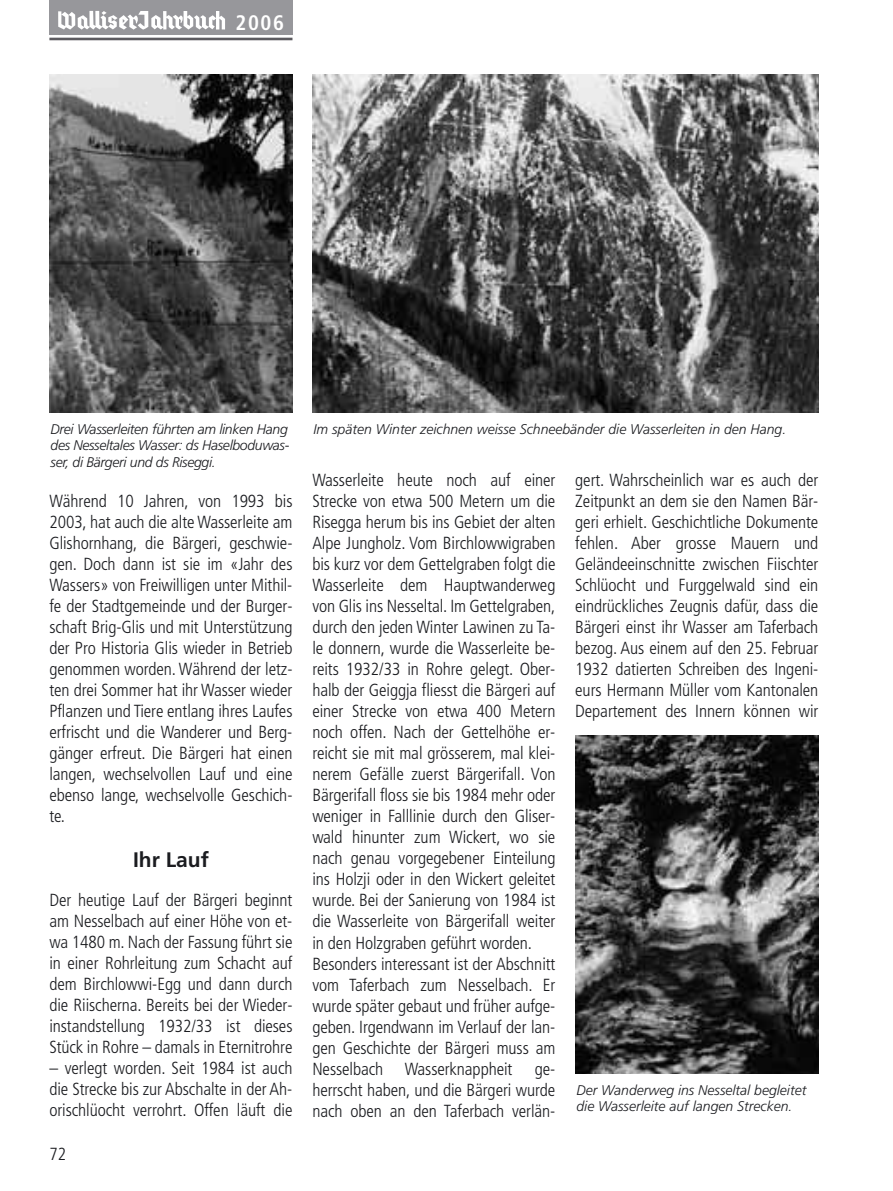
<style>
.page{position:relative;width:893px;height:1191px;background:#fff}
.page>*{position:absolute;margin:0;border:0;box-sizing:border-box;transform-origin:0 0}
.t1{font:700 21px "Frutiger";color:#1b1c20}
.t2{font:700 condensed 21px "Frutiger";color:#fff}
.t3{font:300 condensed 17.5px/21px "Frutiger";letter-spacing:-.005em;color:#1b1c20;text-align:justify}
.t4{font:italic 300 14px/16.6px "Frutiger";color:#1b1c20;text-align:justify}
</style>
<div class="page">
<div style="left:49px;top:0;width:243px;height:35px;background:#97979b"></div>
<hr style="left:49px;top:38px;width:243px;height:2px;background:#5c5b60">
<svg style="left:58px;top:11px;width:167px;height:19px"></svg>
<img style="left:49px;top:75px;width:243px;height:337px">
<img style="left:312px;top:75px;width:506px;height:337px">
<img style="left:575px;top:736px;width:243px;height:337px">
<p class="t2" style="left:236px;top:14px;width:50px">2006</p>
<p class="t4" style="left:51px;top:421px;width:240px">Drei Wasserleiten führten am linken Hang des Nesseltales Wasser: ds Haselboduwas&shy;ser, di Bärgeri und ds Riseggi.</p>
<p class="t4" style="left:313px;top:421px;width:474px">Im späten Winter zeichnen weisse Schneebänder die Wasserleiten in den Hang.</p>
<p class="t3" style="left:49px;top:492px;width:245px">Während 10 Jahren, von 1993 bis 2003, hat auch die alte Wasserleite am Glishornhang, die Bärgeri, geschwie&shy;gen. Doch dann ist sie im «Jahr des Wassers» von Freiwilligen unter Mithil&shy;fe der Stadtgemeinde und der Burger&shy;schaft Brig-Glis und mit Unterstützung der Pro Historia Glis wieder in Betrieb genommen worden. Während der letz&shy;ten drei Sommer hat ihr Wasser wieder Pflanzen und Tiere entlang ihres Laufes erfrischt und die Wanderer und Berg&shy;gänger erfreut. Die Bärgeri hat einen langen, wechselvollen Lauf und eine ebenso lange, wechselvolle Geschich&shy;te.</p>
<p class="t1" style="left:133px;top:851px;width:77px">Ihr Lauf</p>
<p class="t3" style="left:49px;top:891px;width:245px">Der heutige Lauf der Bärgeri beginnt am Nesselbach auf einer Höhe von et&shy;wa 1480 m. Nach der Fassung führt sie in einer Rohrleitung zum Schacht auf dem Birchlowwi-Egg und dann durch die Riischerna. Bereits bei der Wieder&shy;instandstellung 1932/33 ist dieses Stück in Rohre – damals in Eternitrohre</p>
<p class="t3" style="left:49px;top:1059px;width:245px">– verlegt worden. Seit 1984 ist auch die Strecke bis zur Abschalte in der Ah&shy;orischlüocht verrohrt. Offen läuft die</p>
<p class="t3" style="left:49px;top:1144px;width:18px">72</p>
<p class="t3" style="left:312px;top:471px;width:245px;text-align:left">Wasserleite heute noch auf einer Strecke von etwa 500 Metern um die Risegga herum bis ins Gebiet der alten Alpe Jungholz. Vom Birchlowwigraben bis kurz vor dem Gettelgraben folgt die Wasserleite dem Hauptwanderweg von Glis ins Nesseltal. Im Gettelgraben, durch den jeden Winter Lawinen zu Ta&shy;le donnern, wurde die Wasserleite be&shy;reits 1932/33 in Rohre gelegt. Ober&shy;halb der Geiggja fliesst die Bärgeri auf einer Strecke von etwa 400 Metern noch offen. Nach der Gettelhöhe er&shy;reicht sie mit mal grösserem, mal klei&shy;nerem Gefälle zuerst Bärgerifall. Von Bärgerifall floss sie bis 1984 mehr oder weniger in Falllinie durch den Gliser&shy;wald hinunter zum Wickert, wo sie nach genau vorgegebener Einteilung ins Holzji oder in den Wickert geleitet wurde. Bei der Sanierung von 1984 ist die Wasserleite von Bärgerifall weiter in den Holzgraben geführt worden.<br>Besonders interessant ist der Abschnitt vom Taferbach zum Nesselbach. Er wurde später gebaut und früher aufge&shy;geben. Irgendwann im Verlauf der lan&shy;gen Geschichte der Bärgeri muss am Nesselbach Wasserknappheit</p>
<p class="t3" style="left:312px;top:1059px;width:245px;text-indent:223px">ge&shy;herrscht haben, und die Bärgeri wurde nach oben an den Taferbach verlän-</p>
<p class="t3" style="left:575px;top:471px;width:245px">gert. Wahrscheinlich war es auch der Zeitpunkt an dem sie den Namen Bär&shy;geri erhielt. Geschichtliche Dokumente fehlen. Aber grosse Mauern und Geländeeinschnitte zwischen Fiischter Schlüocht und Furggelwald sind ein eindrückliches Zeugnis dafür, dass die Bärgeri einst ihr Wasser am Taferbach bezog. Aus einem auf den 25. Februar 1932 datierten Schreiben des Ingeni&shy;eurs Hermann Müller vom Kantonalen Departement des Innern können wir</p>
<p class="t4" style="left:576px;top:1082px;width:231px">Der Wanderweg ins Nesseltal begleitet die Wasserleite auf langen Strecken.</p>
</div>
